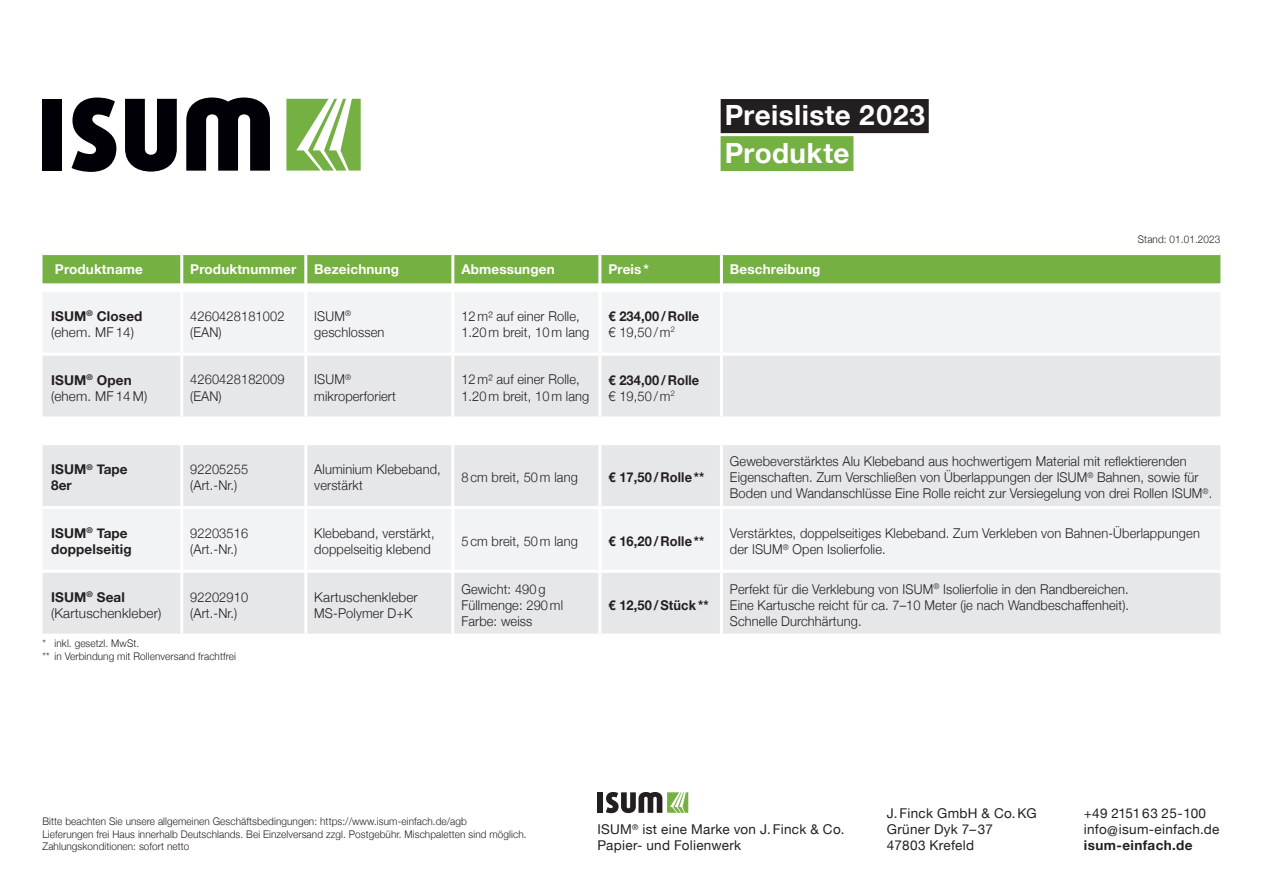
<style>
.page{position:relative;width:1263px;height:893px;background:#fff}
.page>*{position:absolute;margin:0;border:0;box-sizing:border-box;transform-origin:0 0}
.t1{font:700 27.9px/37.8px "Helvetica Neue";letter-spacing:.015em;color:#fff}
.t2{font:300 13.5px/16.2px "Helvetica Neue";letter-spacing:.01em;color:#231f20;scale:.95 1}
.t3{font:13.5px/16.2px "Helvetica Neue";letter-spacing:.02em;color:#231f20}
.t4{font:300 13.5px/16.2px "Helvetica Neue";letter-spacing:.01em;color:#231f20}
.t5{font:700 13.5px/16.2px "Helvetica Neue";letter-spacing:.01em;color:#231f20;scale:.95 1}
.t6{font:700 13.5px "Helvetica Neue";letter-spacing:.01em;color:#fff}
.t7{font:700 13.5px/16.2px "Helvetica Neue";letter-spacing:.01em;color:#231f20}
.t8{font:700 13.5px "Helvetica Neue";letter-spacing:.03em;color:#231f20}
.t9{font:300 10.5px/12.6px "Helvetica Neue";letter-spacing:.01em;color:#231f20;scale:.95 1}
.s1{font-weight:700}
.s2{font-weight:300}
</style>
<div class="page">
<div style="left:43px;top:99px;width:19px;height:72px;background:#000006"></div>
<svg style="left:72px;top:98px;width:44px;height:74px"></svg>
<svg style="left:125px;top:99px;width:52px;height:73px"></svg>
<svg style="left:186px;top:98px;width:84px;height:73px"></svg>
<svg style="left:286px;top:99px;width:75px;height:72px"></svg>
<div style="left:43px;top:445px;width:1177px;height:189px;background:#e6e7e9"></div>
<div style="left:43px;top:509px;width:1177px;height:61px;background:#f2f3f4"></div>
<hr style="left:180px;top:445px;width:3px;height:61px;background:#fff">
<hr style="left:304px;top:445px;width:3px;height:61px;background:#fff">
<hr style="left:451px;top:445px;width:3px;height:61px;background:#fff">
<hr style="left:598px;top:445px;width:3px;height:61px;background:#fff">
<hr style="left:720px;top:445px;width:3px;height:61px;background:#fff">
<hr style="left:43px;top:506px;width:139px;height:3px;background:#fff">
<hr style="left:182px;top:506px;width:124px;height:3px;background:#fff">
<hr style="left:180px;top:509px;width:3px;height:61px;background:#fff">
<hr style="left:306px;top:506px;width:147px;height:3px;background:#fff">
<hr style="left:304px;top:509px;width:3px;height:61px;background:#fff">
<hr style="left:453px;top:506px;width:147px;height:3px;background:#fff">
<hr style="left:451px;top:509px;width:3px;height:61px;background:#fff">
<hr style="left:600px;top:506px;width:121px;height:3px;background:#fff">
<hr style="left:598px;top:509px;width:3px;height:61px;background:#fff">
<hr style="left:721px;top:506px;width:499px;height:3px;background:#fff">
<hr style="left:720px;top:509px;width:3px;height:61px;background:#fff">
<hr style="left:43px;top:570px;width:139px;height:3px;background:#fff">
<hr style="left:182px;top:570px;width:124px;height:3px;background:#fff">
<hr style="left:180px;top:573px;width:3px;height:61px;background:#fff">
<hr style="left:306px;top:570px;width:147px;height:3px;background:#fff">
<hr style="left:304px;top:573px;width:3px;height:61px;background:#fff">
<hr style="left:453px;top:570px;width:147px;height:3px;background:#fff">
<hr style="left:451px;top:573px;width:3px;height:61px;background:#fff">
<hr style="left:600px;top:570px;width:121px;height:3px;background:#fff">
<hr style="left:598px;top:573px;width:3px;height:61px;background:#fff">
<hr style="left:721px;top:570px;width:499px;height:3px;background:#fff">
<hr style="left:720px;top:573px;width:3px;height:61px;background:#fff">
<div style="left:43px;top:292px;width:1177px;height:60px;background:#f2f3f4"></div>
<div style="left:43px;top:356px;width:1177px;height:60px;background:#e6e7e9"></div>
<svg style="left:43px;top:254px;width:1177px;height:30px;background:#7eb54f"></svg>
<hr style="left:180px;top:292px;width:3px;height:61px;background:#fff">
<hr style="left:304px;top:292px;width:3px;height:61px;background:#fff">
<hr style="left:451px;top:292px;width:3px;height:61px;background:#fff">
<hr style="left:598px;top:292px;width:3px;height:61px;background:#fff">
<hr style="left:720px;top:292px;width:3px;height:61px;background:#fff">
<hr style="left:180px;top:356px;width:3px;height:60px;background:#fff">
<hr style="left:304px;top:356px;width:3px;height:60px;background:#fff">
<hr style="left:451px;top:356px;width:3px;height:60px;background:#fff">
<hr style="left:598px;top:356px;width:3px;height:60px;background:#fff">
<hr style="left:720px;top:356px;width:3px;height:60px;background:#fff">
<div style="left:597px;top:792px;width:6px;height:21px;background:#231f20"></div>
<svg style="left:606px;top:792px;width:82px;height:21px"></svg>
<div style="left:721px;top:99px;width:208px;height:34px;background:#231f20"></div>
<div style="left:720px;top:136px;width:133px;height:35px;background:#75b042"></div>
<h1 class="t1" style="left:725px;top:97px;width:202px">Preisliste 2023<br>Produkte</h1>
<p class="t6" style="left:55px;top:259px;width:90px">Produktname</p>
<p class="t6" style="left:190px;top:259px;width:108px">Produktnummer</p>
<p class="t6" style="left:314px;top:259px;width:86px">Bezeichnung</p>
<p class="t6" style="left:461px;top:259px;width:95px">Abmessungen</p>
<p class="t6" style="left:608px;top:259px;width:42px">Preis *</p>
<p class="t6" style="left:730px;top:259px;width:92px">Beschreibung</p>
<p class="t4" style="left:51px;top:307px;width:93px"><span class="s1">ISUM</span><sup>®</sup> <span class="s1">Closed </span>(ehem. MF 14)</p>
<p class="t2" style="left:190px;top:307px;width:101px">4260428181002 (EAN)</p>
<p class="t2" style="left:314px;top:307px;width:75px">ISUM<sup>® </sup>geschlossen</p>
<p class="t2" style="left:461px;top:307px;width:136px">12 m² auf einer Rolle,<br>1.20 m breit, 10 m lang</p>
<p class="t5" style="left:608px;top:308px;width:97px">€ 234,00 / Rolle <span class="s2">€ 19,50 / m</span><sup>2</sup></p>
<p class="t4" style="left:51px;top:371px;width:98px"><span class="s1">ISUM</span><sup>®</sup> <span class="s1">Open </span>(ehem. MF 14 M)</p>
<p class="t2" style="left:190px;top:371px;width:101px">4260428182009 (EAN)</p>
<p class="t2" style="left:314px;top:371px;width:87px">ISUM<sup>® </sup>mikroperforiert</p>
<p class="t2" style="left:461px;top:371px;width:136px">12 m² auf einer Rolle,<br>1.20 m breit, 10 m lang</p>
<p class="t5" style="left:608px;top:372px;width:97px">€ 234,00 / Rolle <span class="s2">€ 19,50 / m</span><sup>2</sup></p>
<p class="t9" style="left:1138px;top:232px;width:88px">Stand: 01.01.2023</p>
<p class="t7" style="left:51px;top:462px;width:78px">ISUM<sup>®</sup> Tape<br>8er</p>
<p class="t2" style="left:190px;top:460px;width:62px">92205255 (Art.-Nr.)</p>
<p class="t2" style="left:314px;top:460px;width:135px">Aluminium Klebeband, verstärkt</p>
<p class="t2" style="left:461px;top:468px;width:124px">8 cm breit, 50 m lang</p>
<p class="t5" style="left:608px;top:470px;width:103px">€ 17,50 / Rolle **</p>
<p class="t2" style="left:730px;top:452px;width:509px">Gewebeverstärktes Alu Klebeband aus hochwertigem Material mit reflektierenden<br>Eigenschaften. Zum Verschließen von Überlappungen der ISUM<sup>®</sup> Bahnen, sowie für<br>Boden und Wandanschlüsse Eine Rolle reicht zur Versiegelung von drei Rollen ISUM<sup>®</sup>.</p>
<p class="t7" style="left:51px;top:525px;width:82px">ISUM<sup>®</sup> Tape doppelseitig</p>
<p class="t2" style="left:190px;top:524px;width:62px">92203516 (Art.-Nr.)</p>
<p class="t2" style="left:314px;top:524px;width:128px">Klebeband, verstärkt, doppelseitig klebend</p>
<p class="t2" style="left:461px;top:532px;width:124px">5 cm breit, 50 m lang</p>
<p class="t5" style="left:608px;top:533px;width:103px">€ 16,20 / Rolle **</p>
<p class="t2" style="left:730px;top:524px;width:496px">Verstärktes, doppelseitiges Klebeband. Zum Verkleben von Bahnen-Überlappungen der ISUM<sup>®</sup> Open Isolierfolie.</p>
<p class="t4" style="left:51px;top:588px;width:112px"><span class="s1">ISUM</span><sup>®</sup> <span class="s1">Seal </span>(Kartuschenkleber)</p>
<p class="t2" style="left:190px;top:588px;width:62px">92202910 (Art.-Nr.)</p>
<p class="t4" style="left:314px;top:588px;width:105px">Kartuschenkleber<br>MS-Polymer D+K</p>
<p class="t2" style="left:461px;top:580px;width:109px">Gewicht: 490 g<br>Füllmenge: 290 ml<br>Farbe: weiss</p>
<p class="t2" style="left:730px;top:580px;width:422px;text-align:justify">Perfekt für die Verklebung von ISUM<sup>®</sup> Isolierfolie in den Randbereichen.<br>Eine Kartusche reicht für ca. 7–10 Meter (je nach Wandbeschaffenheit).<br>Schnelle Durchhärtung.</p>
<p class="t5" style="left:608px;top:597px;width:107px">€ 12,50 / Stück **</p>
<p class="t9" style="left:43px;top:636px;width:205px">* inkl. gesetzl. MwSt.<br>** in Verbindung mit Rollenversand frachtfrei</p>
<p class="t9" style="left:43px;top:814px;width:511px">Bitte beachten Sie unsere allgemeinen Geschäftsbedingungen: https://www.isum-einfach.de/agb<br>Lieferungen frei Haus innerhalb Deutschlands. Bei Einzelversand zzgl. Postgebühr. Mischpaletten sind möglich.<br>Zahlungskonditionen: sofort netto</p>
<p class="t3" style="left:597px;top:822px;width:249px">ISUM<sup>®</sup> ist eine Marke von J. Finck &amp; Co.<br>Papier- und Folienwerk</p>
<p class="t3" style="left:887px;top:806px;width:151px">J. Finck GmbH &amp; Co. KG<br>Grüner Dyk 7– 37<br>47803 Krefeld</p>
<p class="t3" style="left:1084px;top:806px;width:137px">+49 2151 63 25-100 info@isum-einfach.de</p>
<p class="t8" style="left:1084px;top:835px;width:110px">isum-einfach.de</p>
</div>
